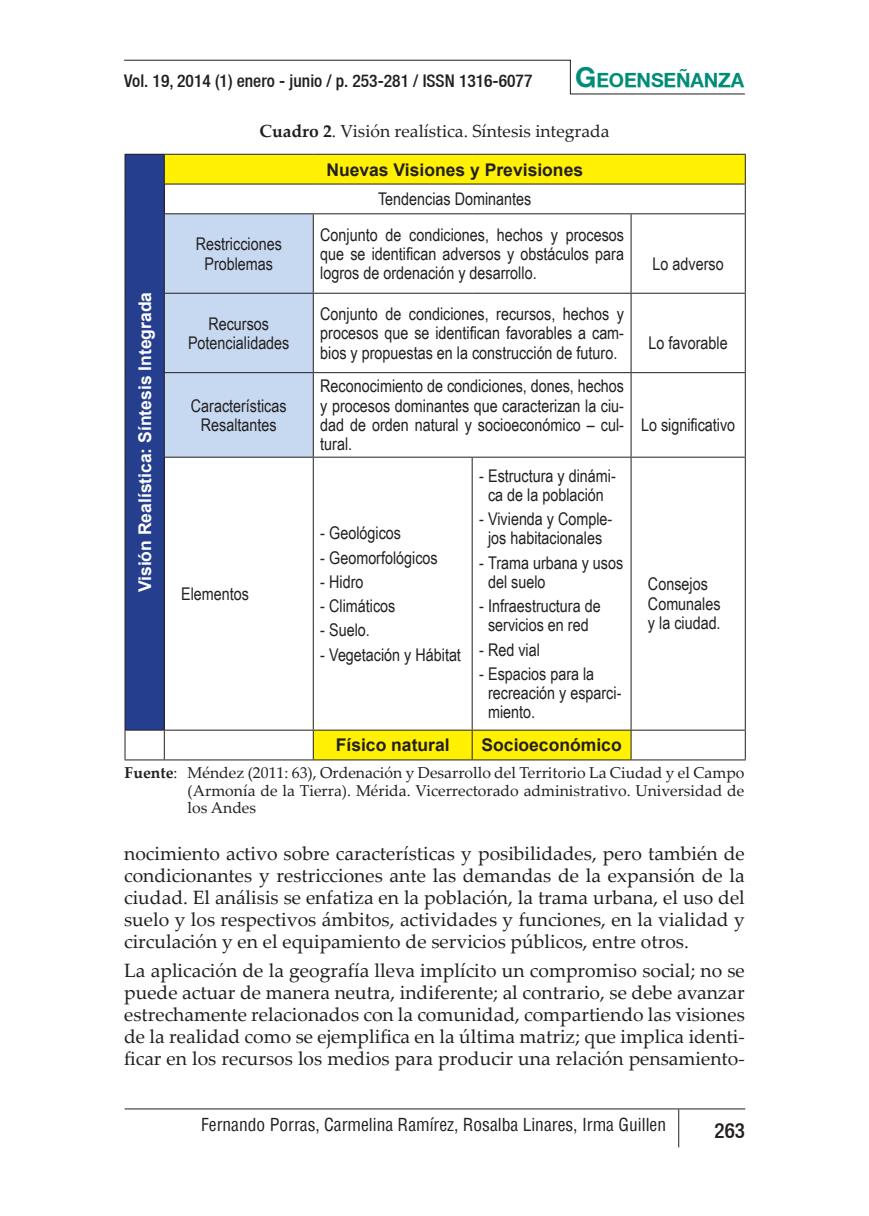
<style>
.page{position:relative;width:869px;height:1216px;background:#fff}
.page>*{position:absolute;margin:0;border:0;box-sizing:border-box;transform-origin:0 0}
.t1{font:500 condensed 21px "Helvetica Neue";color:#231f20}
.Guia_0{font:700 19.6px "Helvetica Neue";letter-spacing:-.005em;color:#008d77}
.t2{font:19.25px/21.9px "Palatino Linotype";color:#231f20;text-align:justify}
.t3{font:17.5px/19.2px "Arial Narrow";color:#231f20;text-align:justify}
.Guia_titulo_b{font:condensed 17.5px "Helvetica";color:#231f20}
.t4{font:700 17.5px "Arial";color:#231f20}
.Guia_0-2{font:500 condensed 17.5px "Helvetica Neue";color:#231f20}
.Cuadros{font:17.5px "Palatino Linotype";color:#231f20}
.t5{font:700 17.5px "Arial";color:#fff}
.Fuente{font:15.75px/17.5px "Palatino Linotype";color:#231f20;text-align:justify}
.s1{font-size:28px}
.s2{font-weight:700}
</style>
<div class="page">
<div style="left:125px;top:154px;width:39px;height:576px;background:#253f8e"></div>
<svg style="left:165px;top:155px;width:579px;height:604px"></svg>
<hr style="left:124px;top:154px;width:40px;height:1px;background:#231f20">
<svg style="left:124px;top:155px;width:1px;height:29px"></svg>
<hr style="left:164px;top:154px;width:149px;height:1px;background:#231f20">
<hr style="left:313px;top:154px;width:159px;height:1px;background:#231f20">
<hr style="left:472px;top:154px;width:158px;height:1px;background:#231f20">
<hr style="left:630px;top:154px;width:115px;height:1px;background:#231f20">
<hr style="left:124px;top:184px;width:1px;height:30px;background:#231f20">
<svg style="left:164px;top:155px;width:149px;height:302px;background:#cfddd9"></svg>
<hr style="left:313px;top:184px;width:159px;height:1px;background:#231f20">
<hr style="left:472px;top:184px;width:158px;height:1px;background:#231f20">
<hr style="left:630px;top:184px;width:115px;height:1px;background:#231f20">
<svg style="left:744px;top:155px;width:1px;height:58px"></svg>
<hr style="left:124px;top:214px;width:1px;height:79px;background:#231f20">
<hr style="left:164px;top:213px;width:149px;height:1px;background:#231f20">
<hr style="left:164px;top:214px;width:1px;height:79px;background:#231f20">
<hr style="left:313px;top:213px;width:159px;height:1px;background:#231f20">
<hr style="left:313px;top:214px;width:1px;height:79px;background:#231f20">
<hr style="left:472px;top:213px;width:158px;height:1px;background:#231f20">
<hr style="left:630px;top:213px;width:115px;height:1px;background:#231f20">
<hr style="left:630px;top:214px;width:1px;height:79px;background:#231f20">
<hr style="left:744px;top:214px;width:1px;height:79px;background:#231f20">
<hr style="left:124px;top:293px;width:1px;height:79px;background:#231f20">
<hr style="left:164px;top:293px;width:149px;height:1px;background:#231f20">
<hr style="left:164px;top:294px;width:1px;height:78px;background:#231f20">
<hr style="left:313px;top:293px;width:159px;height:1px;background:#231f20">
<hr style="left:313px;top:294px;width:1px;height:78px;background:#231f20">
<hr style="left:472px;top:293px;width:158px;height:1px;background:#231f20">
<hr style="left:630px;top:293px;width:115px;height:1px;background:#231f20">
<hr style="left:630px;top:294px;width:1px;height:78px;background:#231f20">
<hr style="left:744px;top:294px;width:1px;height:78px;background:#231f20">
<hr style="left:124px;top:372px;width:1px;height:85px;background:#231f20">
<hr style="left:164px;top:372px;width:149px;height:1px;background:#231f20">
<hr style="left:164px;top:373px;width:1px;height:84px;background:#231f20">
<hr style="left:313px;top:372px;width:159px;height:1px;background:#231f20">
<hr style="left:313px;top:373px;width:1px;height:84px;background:#231f20">
<hr style="left:472px;top:372px;width:158px;height:1px;background:#231f20">
<hr style="left:630px;top:372px;width:115px;height:1px;background:#231f20">
<hr style="left:630px;top:373px;width:1px;height:84px;background:#231f20">
<hr style="left:744px;top:373px;width:1px;height:84px;background:#231f20">
<hr style="left:124px;top:457px;width:1px;height:272px;background:#231f20">
<hr style="left:164px;top:457px;width:149px;height:1px;background:#231f20">
<hr style="left:164px;top:457px;width:1px;height:272px;background:#231f20">
<hr style="left:313px;top:457px;width:159px;height:1px;background:#231f20">
<hr style="left:313px;top:457px;width:1px;height:272px;background:#231f20">
<hr style="left:472px;top:457px;width:158px;height:1px;background:#231f20">
<hr style="left:471px;top:457px;width:1px;height:272px;background:#231f20">
<hr style="left:630px;top:457px;width:115px;height:1px;background:#231f20">
<hr style="left:630px;top:457px;width:1px;height:272px;background:#231f20">
<hr style="left:744px;top:457px;width:1px;height:272px;background:#231f20">
<hr style="left:124px;top:729px;width:40px;height:1px;background:#231f20">
<svg style="left:124px;top:730px;width:1px;height:29px"></svg>
<hr style="left:164px;top:729px;width:149px;height:1px;background:#231f20">
<svg style="left:164px;top:730px;width:1px;height:29px"></svg>
<hr style="left:313px;top:729px;width:159px;height:1px;background:#231f20">
<svg style="left:313px;top:730px;width:1px;height:29px"></svg>
<hr style="left:472px;top:729px;width:158px;height:1px;background:#231f20">
<svg style="left:471px;top:730px;width:1px;height:29px"></svg>
<hr style="left:630px;top:729px;width:115px;height:1px;background:#231f20">
<svg style="left:630px;top:730px;width:1px;height:29px"></svg>
<svg style="left:744px;top:730px;width:1px;height:29px"></svg>
<hr style="left:124px;top:759px;width:40px;height:1px;background:#231f20">
<hr style="left:164px;top:759px;width:149px;height:1px;background:#231f20">
<hr style="left:313px;top:759px;width:159px;height:1px;background:#231f20">
<hr style="left:472px;top:759px;width:158px;height:1px;background:#231f20">
<hr style="left:630px;top:759px;width:115px;height:1px;background:#231f20">
<hr style="left:124px;top:1108px;width:621px;height:1px;background:#231f20">
<hr style="left:678px;top:1109px;width:1px;height:38px;background:#231f20">
<svg style="left:124px;top:59px;width:621px;height:36px"></svg>
<p class="Guia_0-2" style="left:124px;top:70px;width:409px">Vol. 19, 2014 (1) enero - junio / p. 253-281 / ISSN 1316-6077</p>
<p class="Guia_0" style="left:575px;top:68px;width:170px"><span class="s1">G</span>EOENSEÑANZA</p>
<p class="Cuadros" style="left:259px;top:118px;width:351px"><span class="s2">Cuadro 2</span>. Visión realística. Síntesis integrada</p>
<p class="t5" style="left:132px;top:592px;width:302px;rotate:-90deg">Visión Realística: Síntesis Integrada</p>
<p class="t3" style="left:195px;top:234px;width:88px">Restricciones</p>
<p class="t3" style="left:204px;top:253px;width:70px">Problemas</p>
<p class="t3" style="left:208px;top:313px;width:62px">Recursos</p>
<p class="t3" style="left:188px;top:332px;width:103px">Potencialidades</p>
<p class="t3" style="left:191px;top:395px;width:97px">Características</p>
<p class="t3" style="left:201px;top:414px;width:77px">Resaltantes</p>
<p class="t3" style="left:181px;top:583px;width:69px">Elementos</p>
<p class="t4" style="left:326px;top:157px;width:258px">Nuevas Visiones y Previsiones</p>
<p class="t3" style="left:378px;top:189px;width:155px">Tendencias Dominantes</p>
<p class="t3" style="left:320px;top:224px;width:305px">Conjunto de condiciones, hechos y procesos que se identifican adversos y obstáculos para logros de ordenación y desarrollo.</p>
<p class="t3" style="left:320px;top:303px;width:305px">Conjunto de condiciones, recursos, hechos y procesos que se identifican favorables a cam&shy;bios y propuestas en la construcción de futuro.</p>
<p class="t3" style="left:320px;top:376px;width:305px">Reconocimiento de condiciones, dones, hechos y procesos dominantes que caracterizan la ciu&shy;dad de orden natural y socioeconómico – cul&shy;tural.</p>
<p class="t3" style="left:320px;top:523px;width:82px">- Geológicos</p>
<p class="t3" style="left:320px;top:547px;width:119px">- Geomorfológicos</p>
<p class="t3" style="left:320px;top:571px;width:45px">- Hidro</p>
<p class="t3" style="left:320px;top:595px;width:77px">- Climáticos</p>
<p class="t3" style="left:320px;top:620px;width:51px">- Suelo.</p>
<p class="t3" style="left:320px;top:644px;width:142px">- Vegetación y Hábitat</p>
<p class="t3" style="left:479px;top:465px;width:138px;text-align:center">- Estructura y dinámi&shy;ca de la población</p>
<p class="t3" style="left:479px;top:508px;width:135px;text-align:center">- Vivienda y Comple&shy;jos habitacionales</p>
<p class="t3" style="left:488px;top:552px;width:137px;text-indent:-9px">- Trama urbana y usos del suelo</p>
<p class="t3" style="left:479px;top:595px;width:123px;text-align:center">- Infraestructura de servicios en red</p>
<p class="t3" style="left:479px;top:639px;width:62px">- Red vial</p>
<p class="t3" style="left:488px;top:663px;width:135px;text-align:left;text-indent:-9px">- Espacios para la recreación y esparci&shy;miento.</p>
<p class="t3" style="left:652px;top:253px;width:72px">Lo adverso</p>
<p class="t3" style="left:648px;top:332px;width:80px">Lo favorable</p>
<p class="t3" style="left:640px;top:414px;width:96px">Lo significativo</p>
<p class="t3" style="left:647px;top:574px;width:61px">Consejos</p>
<p class="t3" style="left:647px;top:593px;width:74px">Comunales</p>
<p class="t3" style="left:647px;top:612px;width:74px">y la ciudad.</p>
<p class="t4" style="left:335px;top:733px;width:115px">Físico natural</p>
<p class="t4" style="left:481px;top:733px;width:142px">Socioeconómico</p>
<p class="Fuente" style="left:187px;top:763px;width:558px;text-indent:-63px"><span class="s2">Fuente</span>: Méndez (2011: 63), Ordenación y Desarrollo del Territorio La Ciudad y el Campo (Armonía de la Tierra). Mérida. Vicerrectorado administrativo. Universidad de los Andes</p>
<p class="t2" style="left:124px;top:842px;width:622px">nocimiento activo sobre características y posibilidades, pero también de condicionantes y restricciones ante las demandas de la expansión de la ciudad. El análisis se enfatiza en la población, la trama urbana, el uso del suelo y los respectivos ámbitos, actividades y funciones, en la vialidad y circulación y en el equipamiento de servicios públicos, entre otros.</p>
<p class="t2" style="left:124px;top:958px;width:622px">La aplicación de la geografía lleva implícito un compromiso social; no se puede actuar de manera neutra, indiferente; al contrario, se debe avanzar estrechamente relacionados con la comunidad, compartiendo las visiones de la realidad como se ejemplifica en la última matriz; que implica identi&shy;ficar en los recursos los medios para producir una relación pensamiento-</p>
<p class="Guia_titulo_b" style="left:201px;top:1113px;width:466px">Fernando Porras, Carmelina Ramírez, Rosalba Linares, Irma Guillen</p>
<p class="t1" style="left:714px;top:1117px;width:32px">263</p>
</div>
